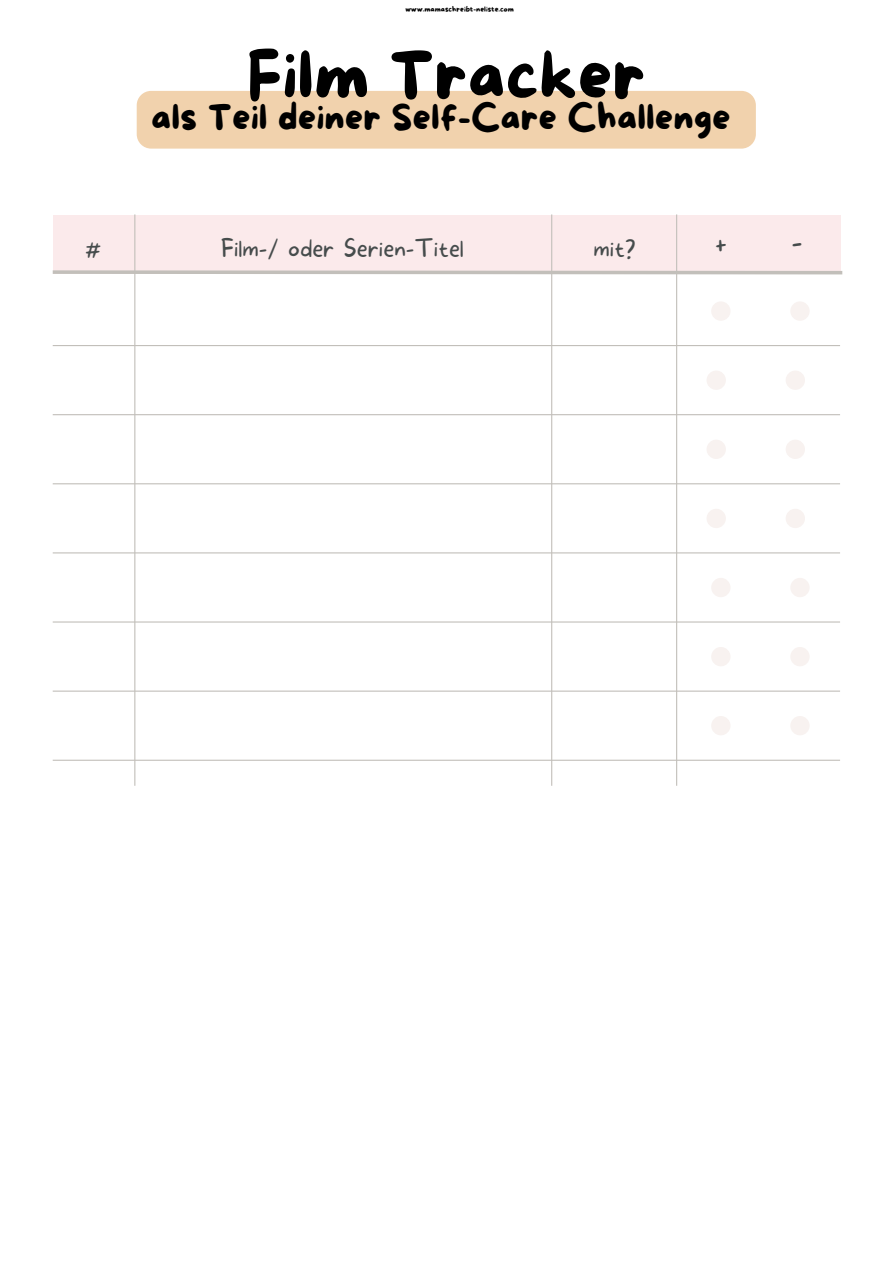
<style>
.page{position:relative;width:893px;height:1264px;background:#fff}
.page>*{position:absolute;margin:0;border:0;box-sizing:border-box;transform-origin:0 0}
.t1{font:67.8px "More Sugar";color:#000}
.t2{font:36.15px "More Sugar";color:#000}
.t3{font:100 31.65px "More Sugar";color:#464c4c}
.t4{font:100 24.15px "More Sugar";color:#464c4c}
.t5{font:7.5px "More Sugar";color:#000}
</style>
<div class="page">
<div style="left:53px;top:215px;width:787px;height:58px;background:#fbeaeb"></div>
<hr style="left:53px;top:345px;width:787px;height:1px;background:#c2bfba">
<hr style="left:53px;top:483px;width:787px;height:1px;background:#c2bfba">
<hr style="left:53px;top:414px;width:787px;height:1px;background:#c2bfba">
<hr style="left:53px;top:552px;width:787px;height:1px;background:#c2bfba">
<hr style="left:53px;top:690px;width:787px;height:1px;background:#c2bfba">
<hr style="left:53px;top:621px;width:787px;height:1px;background:#c2bfba">
<hr style="left:53px;top:759px;width:787px;height:1px;background:#c2bfba">
<svg style="left:52px;top:268px;width:791px;height:8px"></svg>
<hr style="left:676px;top:214px;width:1px;height:571px;background:#c2bfba">
<hr style="left:551px;top:214px;width:1px;height:571px;background:#c2bfba">
<hr style="left:134px;top:214px;width:1px;height:571px;background:#c2bfba">
<div style="left:790px;top:716px;width:19px;height:19px;background:#f8f2f0;border-radius:50%"></div>
<div style="left:711px;top:716px;width:19px;height:19px;background:#f8f2f0;border-radius:50%"></div>
<div style="left:790px;top:647px;width:19px;height:19px;background:#f8f2f0;border-radius:50%"></div>
<div style="left:711px;top:647px;width:19px;height:19px;background:#f8f2f0;border-radius:50%"></div>
<div style="left:790px;top:578px;width:19px;height:19px;background:#f8f2f0;border-radius:50%"></div>
<div style="left:711px;top:578px;width:19px;height:19px;background:#f8f2f0;border-radius:50%"></div>
<div style="left:785px;top:509px;width:20px;height:19px;background:#f8f2f0;border-radius:50%"></div>
<div style="left:706px;top:509px;width:19px;height:19px;background:#f8f2f0;border-radius:50%"></div>
<div style="left:785px;top:439px;width:20px;height:20px;background:#f8f2f0;border-radius:50%"></div>
<div style="left:706px;top:439px;width:19px;height:20px;background:#f8f2f0;border-radius:50%"></div>
<div style="left:785px;top:370px;width:20px;height:20px;background:#f8f2f0;border-radius:50%"></div>
<div style="left:706px;top:370px;width:19px;height:20px;background:#f8f2f0;border-radius:50%"></div>
<div style="left:790px;top:301px;width:19px;height:20px;background:#f8f2f0;border-radius:50%"></div>
<div style="left:711px;top:301px;width:19px;height:20px;background:#f8f2f0;border-radius:50%"></div>
<div style="left:137px;top:91px;width:618px;height:58px;background:#f1d2ad;border-radius:14px"></div>
<p class="t5" style="left:405px;top:5px;width:110px">www.mamaschreibt-neliste.com</p>
<h1 class="t1" style="left:247px;top:39px;width:400px">Film Tracker</h1>
<p class="t2" style="left:151px;top:98px;width:581px">als Teil deiner Self-Care Challenge</p>
<p class="t4" style="left:85px;top:234px;width:18px">#</p>
<p class="t4" style="left:221px;top:234px;width:245px">Film-/ oder Serien-Titel</p>
<p class="t4" style="left:593px;top:234px;width:44px">mit?</p>
<p class="t3" style="left:714px;top:226px;width:14px">+</p>
<p class="t3" style="left:791px;top:223px;width:13px">-</p>
</div>
